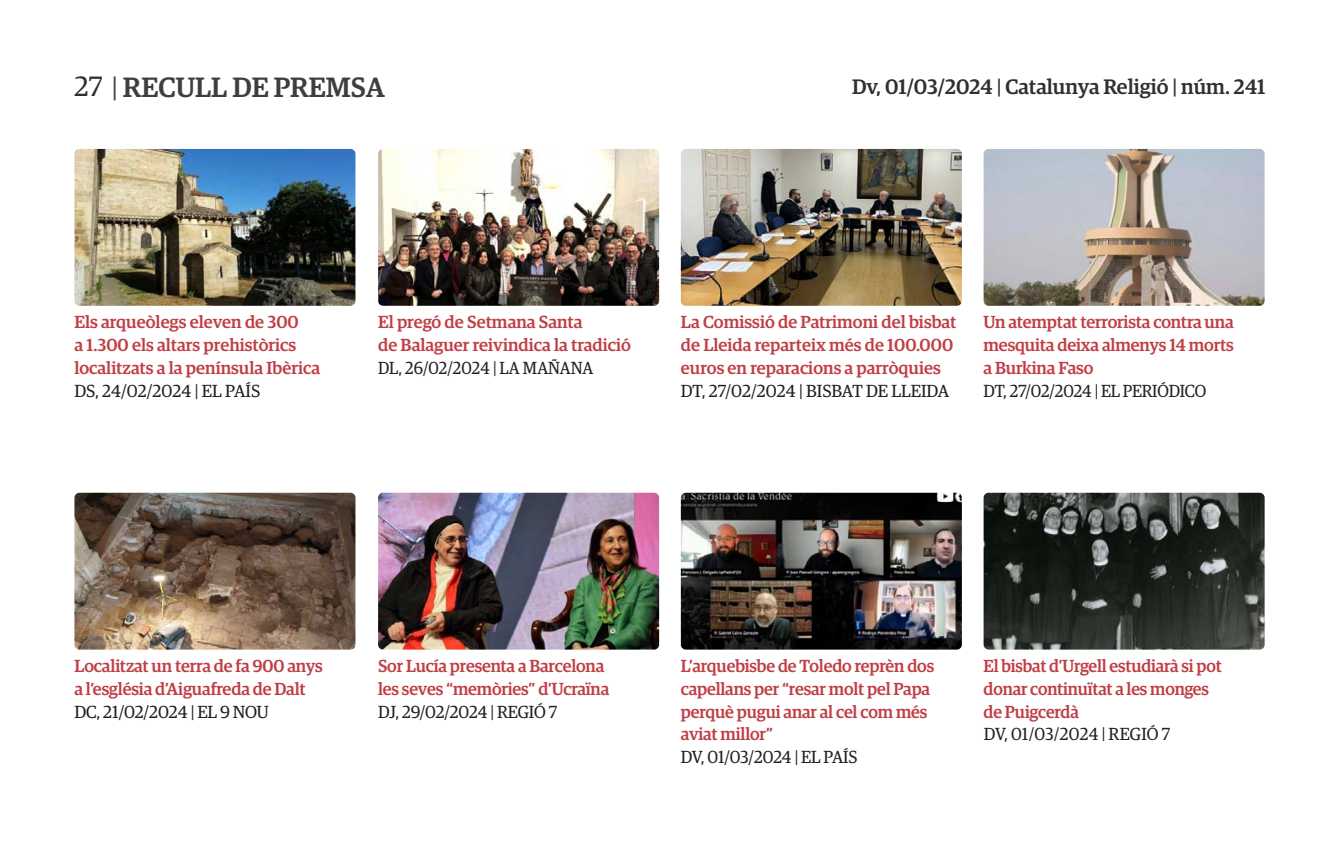
<style>
.page{position:relative;width:1340px;height:844px;background:#fff}
.page>*{position:absolute;margin:0;border:0;box-sizing:border-box;transform-origin:0 0}
.t1{font:500 28px "Guardian Egyp";color:#3e3e3f}
.t2{font:500 21px "Guardian Egyp";color:#312f30}
.Sin_espaciado{font:500 17.5px/22.8px "Guardian Egyp";letter-spacing:-.01em;color:#c03e45}
.Sin_espaciado-2{font:17.5px "Guardian Egyp";letter-spacing:-.01em;color:#231f20}
.Sin_espaciado-3{font:17.5px "Guardian Egyp";letter-spacing:-.01em;color:#231f20;scale:.96 1}
.Sin_espaciado-4{font:17.5px "Guardian Egyp";letter-spacing:-.01em;color:#231f20;scale:.95 1}
.Sin_espaciado-5{font:17.5px "Guardian Egyp";letter-spacing:.01em;color:#231f20}
.s1{font-weight:400;color:#312f30}
.s2{font-weight:400}
.s3{color:#3e3e3f}
</style>
<div class="page">
<img style="left:983px;top:492px;width:281px;height:157px">
<img style="left:378px;top:149px;width:281px;height:157px">
<img style="left:74px;top:492px;width:281px;height:157px">
<img style="left:681px;top:492px;width:280px;height:157px">
<img style="left:74px;top:149px;width:281px;height:157px">
<img style="left:681px;top:149px;width:280px;height:157px">
<img style="left:378px;top:492px;width:281px;height:157px">
<img style="left:983px;top:149px;width:281px;height:157px">
<h1 class="t1" style="left:74px;top:67px;width:312px"><span class="s1">27</span> <span class="s2">|</span> RECULL DE PREMSA</h1>
<p class="t2" style="left:852px;top:71px;width:415px">Dv, 01/03/2024 <span class="s3">|</span> Catalunya Religió <span class="s3">|</span> núm. 241</p>
<p class="Sin_espaciado" style="left:74px;top:309px;width:226px">Els arqueòlegs eleven de 300</p>
<p class="Sin_espaciado" style="left:74px;top:332px;width:223px">a 1.300 els altars prehistòrics</p>
<p class="Sin_espaciado" style="left:74px;top:355px;width:247px">localitzats a la península Ibèrica</p>
<p class="Sin_espaciado-2" style="left:74px;top:378px;width:187px">DS, 24/02/2024 | EL PAÍS</p>
<p class="Sin_espaciado" style="left:378px;top:309px;width:206px">El pregó de Setmana Santa</p>
<p class="Sin_espaciado" style="left:378px;top:332px;width:254px">de Balaguer reivindica la tradició</p>
<p class="Sin_espaciado-4" style="left:378px;top:355px;width:228px">DL, 26/02/2024 | LA MAÑANA</p>
<p class="Sin_espaciado" style="left:681px;top:309px;width:277px">La Comissió de Patrimoni del bisbat de Lleida reparteix més de 100.000 euros en reparacions a parròquies</p>
<p class="Sin_espaciado-2" style="left:681px;top:378px;width:270px">DT, 27/02/2024 | BISBAT DE LLEIDA</p>
<p class="Sin_espaciado" style="left:983px;top:309px;width:252px">Un atemptat terrorista contra una mesquita deixa almenys 14 morts</p>
<p class="Sin_espaciado" style="left:983px;top:355px;width:111px">a Burkina Faso</p>
<p class="Sin_espaciado-3" style="left:983px;top:378px;width:233px">DT, 27/02/2024 | EL PERIÓDICO</p>
<p class="Sin_espaciado" style="left:74px;top:653px;width:250px">Localitzat un terra de fa 900 anys</p>
<p class="Sin_espaciado" style="left:74px;top:675px;width:233px">a l’església d’Aiguafreda de Dalt</p>
<p class="Sin_espaciado-2" style="left:74px;top:699px;width:196px">DC, 21/02/2024 | EL 9 NOU</p>
<p class="Sin_espaciado" style="left:378px;top:653px;width:228px">Sor Lucía presenta a Barcelona</p>
<p class="Sin_espaciado" style="left:378px;top:675px;width:233px">les seves “memòries” d’Ucraïna</p>
<p class="Sin_espaciado-2" style="left:378px;top:699px;width:180px">DJ, 29/02/2024 | REGIÓ 7</p>
<p class="Sin_espaciado" style="left:681px;top:653px;width:255px">L’arquebisbe de Toledo reprèn dos capellans per “resar molt pel Papa perquè pugui anar al cel com més aviat millor”</p>
<p class="Sin_espaciado-2" style="left:681px;top:744px;width:178px">DV, 01/03/2024 | EL PAÍS</p>
<p class="Sin_espaciado" style="left:983px;top:653px;width:240px">El bisbat d’Urgell estudiarà si pot</p>
<p class="Sin_espaciado" style="left:983px;top:675px;width:227px">donar continuïtat a les monges</p>
<p class="Sin_espaciado" style="left:983px;top:698px;width:97px">de Puigcerdà</p>
<p class="Sin_espaciado-5" style="left:983px;top:722px;width:188px">DV, 01/03/2024 | REGIÓ 7</p>
</div>
